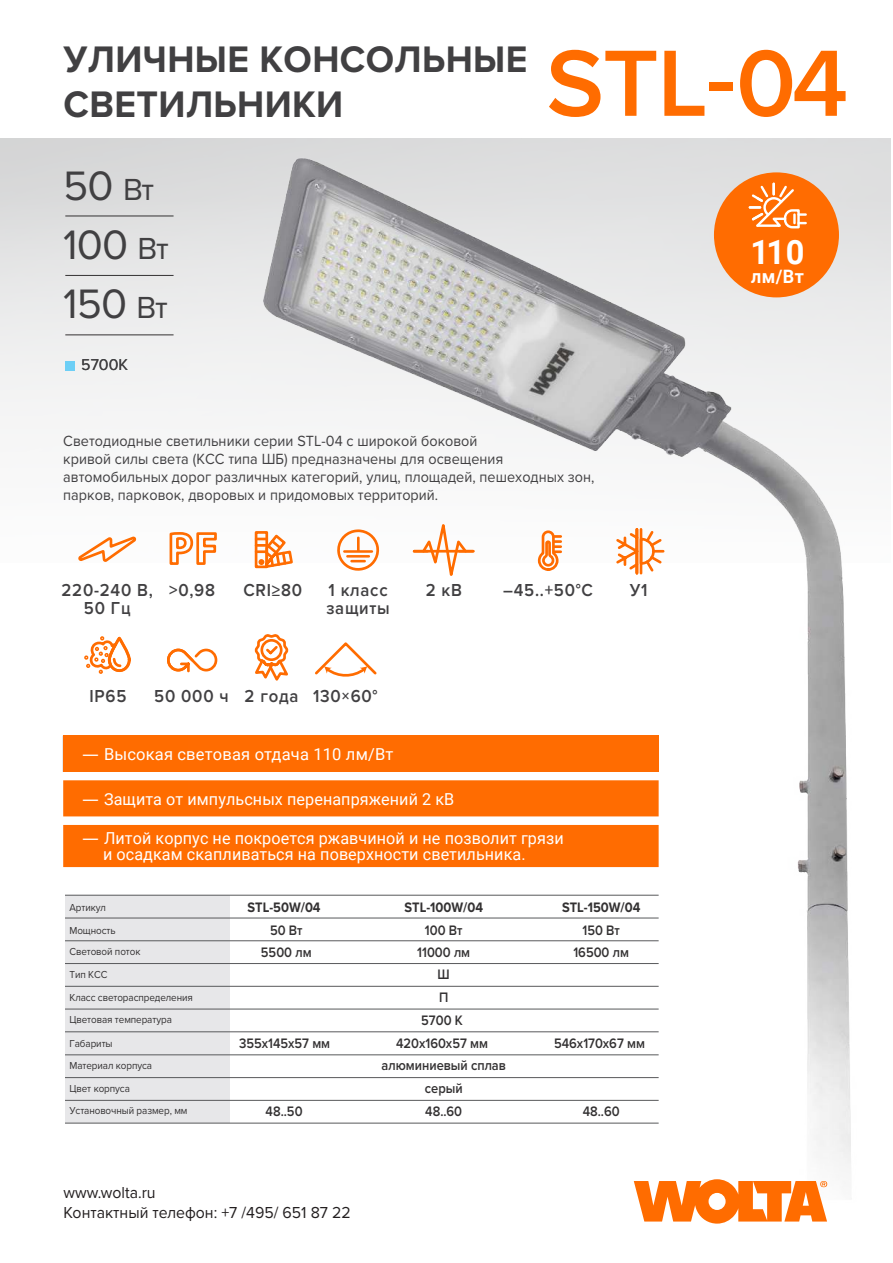
<style>
.page{position:relative;width:893px;height:1263px;background:#fff}
.page>*{position:absolute;margin:0;border:0;box-sizing:border-box;transform-origin:0 0}
.t1{font:600 97.5px "Proxima Nova";color:#ff6c00}
.t2{font:42.6px/59.4px "Proxima Nova";letter-spacing:-.02em;color:#414042}
.t3{font:700 38.25px/45px "Proxima Nova";letter-spacing:.01em;color:#414042}
.t4{font:700 33.6px "Roboto";color:#fff}
.t5{font:700 18.45px "Roboto";color:#fff}
.t6{font:600 18px "Proxima Nova";letter-spacing:.045em;color:#414042;scale:.93 1}
.t7{font:16.5px/15.8px "Roboto";letter-spacing:.005em;color:#fff}
.t8{font:16.5px/19.8px "Proxima Nova";color:#231f20;scale:.96 1}
.t9{font:16.2px "Proxima Nova";letter-spacing:.005em;color:#414042}
.t10{font:15.3px/18px "Proxima Nova";letter-spacing:.005em;color:#414042;scale:.94 1}
.t11{font:600 14.25px/22.6px "Proxima Nova";color:#333132;text-align:center;scale:.9 1}
.t12{font:700 14.25px "Proxima Nova";color:#333132;scale:.9 1}
.t13{font:10.5px/22.5px "Proxima Nova";letter-spacing:-.01em;color:#333132;scale:.94 1}
.s1{font-size:31.65px}
.s2{font-family:"Proxima Nova";font-size:19.5px}
</style>
<div class="page">
<div style="left:63px;top:825px;width:596px;height:42px;background:#ff6c00"></div>
<div style="left:63px;top:736px;width:596px;height:36px;background:#ff6c00"></div>
<div style="left:63px;top:780px;width:596px;height:36px;background:#ff6c00"></div>
<hr style="left:65px;top:335px;width:109px;height:1px;background:#333132">
<hr style="left:65px;top:275px;width:109px;height:1px;background:#333132">
<hr style="left:65px;top:216px;width:109px;height:1px;background:#333132">
<div style="left:65px;top:361px;width:10px;height:9px;background:#6dcff6"></div>
<div style="left:65px;top:895px;width:165px;height:228px;background:#e7e7e9"></div>
<hr style="left:65px;top:895px;width:170px;height:1px;background:#58595b">
<hr style="left:65px;top:1123px;width:594px;height:1px;background:#58595b">
<hr style="left:65px;top:1100px;width:170px;height:1px;background:#58595b">
<hr style="left:65px;top:1077px;width:170px;height:1px;background:#58595b">
<hr style="left:65px;top:1054px;width:170px;height:1px;background:#58595b">
<hr style="left:65px;top:1031px;width:170px;height:1px;background:#58595b">
<hr style="left:65px;top:1009px;width:170px;height:1px;background:#58595b">
<hr style="left:65px;top:986px;width:170px;height:1px;background:#58595b">
<hr style="left:65px;top:963px;width:170px;height:1px;background:#58595b">
<hr style="left:65px;top:940px;width:170px;height:1px;background:#58595b">
<hr style="left:65px;top:918px;width:170px;height:1px;background:#58595b">
<svg style="left:76px;top:534px;width:61px;height:28px"></svg>
<svg style="left:168px;top:530px;width:20px;height:35px"></svg>
<svg style="left:167px;top:648px;width:21px;height:25px"></svg>
<svg style="left:84px;top:636px;width:47px;height:38px"></svg>
<img style="left:188px;top:138px;width:703px;height:1048px">
<svg style="left:414px;top:511px;width:59px;height:78px"></svg>
<svg style="left:634px;top:1179px;width:193px;height:44px"></svg>
<svg style="left:312px;top:640px;width:67px;height:37px"></svg>
<h3 class="t3" style="left:64px;top:37px;width:465px">УЛИЧНЫЕ КОНСОЛЬНЫЕ<br>СВЕТИЛЬНИКИ</h3>
<h2 class="t2" style="left:63px;top:158px;width:107px">50 <span class="s1">Вт<br></span>100 <span class="s1">Вт<br></span>150 <span class="s1">Вт</span></h2>
<p class="t9" style="left:81px;top:358px;width:48px">5700К</p>
<h1 class="t1" style="left:546px;top:42px;width:304px">STL-04</h1>
<h3 class="t4" style="left:750px;top:232px;width:56px">110</h3>
<p class="t5" style="left:751px;top:263px;width:54px">лм/Вт</p>
<p class="t10" style="left:63px;top:432px;width:567px">Светодиодные светильники серии STL-04 с широкой боковой<br>кривой силы света (КСС типа ШБ) предназначены для освещения автомобильных дорог различных категорий, улиц, площадей, пешеходных зон, парков, парковок, дворовых и придомовых территорий.</p>
<p class="t6" style="left:169px;top:583px;width:51px">&gt;0,98</p>
<p class="t6" style="left:503px;top:583px;width:98px">–45..+50°С</p>
<p class="t6" style="left:630px;top:582px;width:21px">У1</p>
<p class="t6" style="left:62px;top:583px;width:100px">220-240 В,</p>
<p class="t6" style="left:243px;top:583px;width:65px">CRI≥80</p>
<p class="t6" style="left:84px;top:601px;width:51px">50 Гц</p>
<p class="t6" style="left:329px;top:583px;width:65px">1 класс</p>
<p class="t6" style="left:426px;top:583px;width:40px">2 кВ</p>
<p class="t6" style="left:326px;top:601px;width:70px">защиты</p>
<p class="t6" style="left:90px;top:689px;width:41px">IP65</p>
<p class="t6" style="left:154px;top:689px;width:242px">50 000 ч 2 года 130×60°</p>
<p class="t7" style="left:83px;top:746px;width:312px"><span class="s2">—</span> Высокая световая отдача 110 лм/Вт</p>
<p class="t7" style="left:83px;top:790px;width:373px"><span class="s2">—</span> Защита от импульсных перенапряжений 2 кВ</p>
<p class="t7" style="left:103px;top:829px;width:462px;text-indent:-20px"><span class="s2">—</span> Литой корпус не покроется ржавчиной и не позволит грязи и осадкам скапливаться на поверхности светильника.</p>
<p class="t13" style="left:70px;top:896px;width:133px">Артикул<br>Мощность<br>Световой поток<br>Тип КСС<br>Класс светораспределения<br>Цветовая температура</p>
<p class="t13" style="left:70px;top:1032px;width:89px">Габариты<br>Материал корпуса<br>Цвет корпуса</p>
<p class="t13" style="left:70px;top:1100px;width:127px">Установочный размер, мм</p>
<p class="t12" style="left:248px;top:901px;width:83px">STL-50W/04</p>
<p class="t12" style="left:404px;top:901px;width:89px">STL-100W/04</p>
<p class="t11" style="left:382px;top:920px;width:140px">100 Вт<br>11000 лм<br>Ш<br>П<br>5700 К<br>420x160x57 мм алюминиевый сплав серый</p>
<p class="t11" style="left:266px;top:1100px;width:43px">48..50</p>
<p class="t11" style="left:425px;top:1100px;width:43px">48..60</p>
<p class="t11" style="left:583px;top:1100px;width:43px">48..60</p>
<p class="t12" style="left:562px;top:901px;width:89px">STL-150W/04</p>
<p class="t11" style="left:573px;top:920px;width:63px;line-height:21.9px">150 Вт<br>16500 лм</p>
<p class="t11" style="left:261px;top:920px;width:58px;line-height:21.9px">50 Вт<br>5500 лм</p>
<p class="t11" style="left:239px;top:1032px;width:103px">355x145x57 мм</p>
<p class="t11" style="left:554px;top:1032px;width:102px">546x170x67 мм</p>
<p class="t8" style="left:64px;top:1183px;width:301px">www.wolta.ru<br>Контактный телефон: +7 /495/ 651 87 22</p>
</div>
